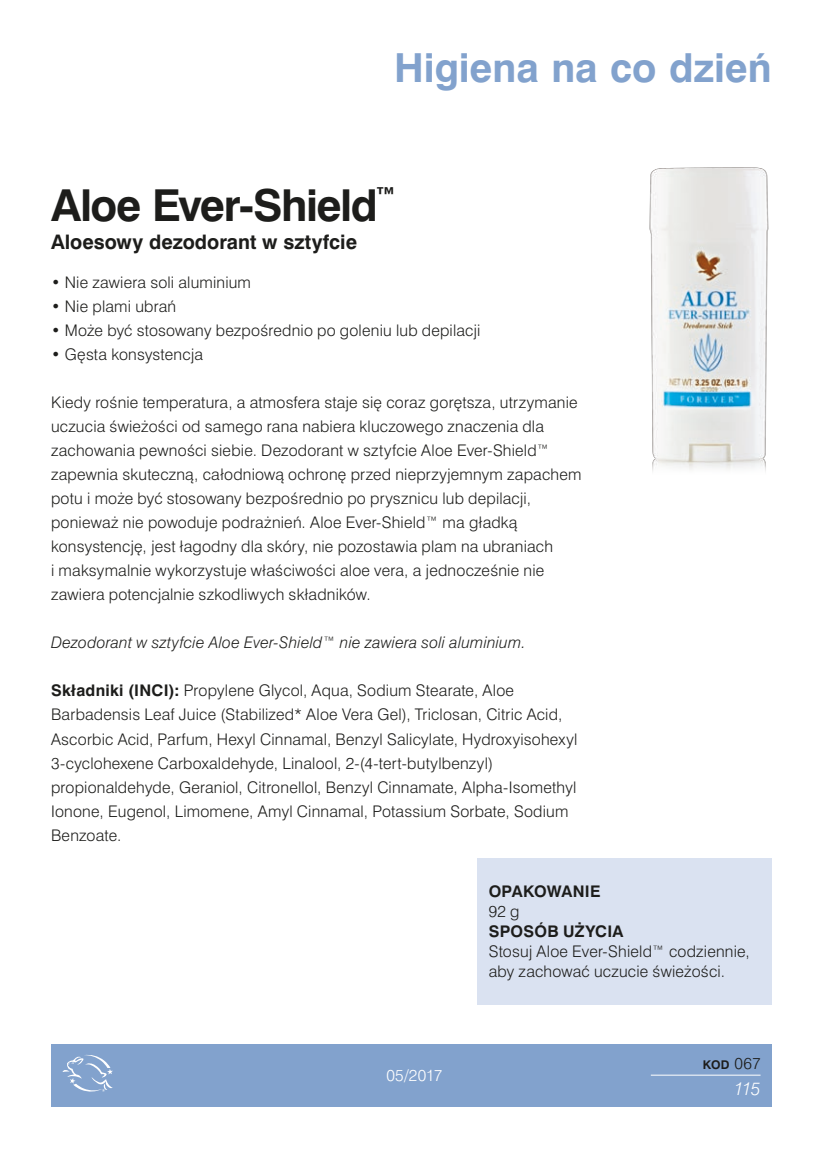
<style>
.page{position:relative;width:823px;height:1163px;background:#fff}
.page>*{position:absolute;margin:0;border:0;box-sizing:border-box;transform-origin:0 0}
.t1{font:700 44px "Swiss 721 PL";letter-spacing:-.035em;color:#1d1d1b}
.t2{font:700 40px "Swiss 721 PL";color:#82a2cd}
.t3{font:700 20px "Swiss 721 PL";color:#1d1d1b}
.t4{font:italic 300 18px "Swiss 721 PL";color:#fff}
.t5{font:300 16px/24px "Swiss 721 PL";letter-spacing:.01em;color:#1d1d1b}
.t6{font:italic 300 16px "Swiss 721 PL";letter-spacing:.015em;color:#1d1d1b}
.t7{font:700 16px "Swiss 721 PL";letter-spacing:.015em;color:#1d1d1b}
.t8{font:300 16px "Swiss 721 PL";letter-spacing:.01em;color:#fff}
.t9{font:700 12px "Swiss 721 PL";color:#1d1d1b}
.s1{font-weight:700}
.s2{font-weight:300;font-size:16px}
</style>
<div class="page">
<img style="left:649px;top:167px;width:120px;height:294px">
<div style="left:51px;top:1043px;width:720px;height:63px;background:#82a2cd"></div>
<svg style="left:62px;top:1054px;width:51px;height:38px"></svg>
<hr style="left:650px;top:1074px;width:110px;height:1px;background:#fff">
<div style="left:477px;top:857px;width:294px;height:146px;background:#dae2f1"></div>
<h2 class="t2" style="left:394px;top:43px;width:379px">Higiena na co dzieƒ</h2>
<h1 class="t1" style="left:51px;top:178px;width:347px">Aloe Ever-Shield<sup>™</sup></h1>
<p class="t3" style="left:51px;top:229px;width:307px">Aloesowy dezodorant w sztyfcie</p>
<p class="t5" style="left:51px;top:270px;width:201px">• Nie zawiera soli aluminium</p>
<p class="t5" style="left:51px;top:294px;width:127px">• Nie plami ubraƒ</p>
<p class="t5" style="left:51px;top:318px;width:430px">• Mo˝e byç stosowany bezpoÊrednio po goleniu lub depilacji</p>
<p class="t5" style="left:51px;top:342px;width:153px">• G´sta konsystencja</p>
<p class="t5" style="left:51px;top:390px;width:531px">Kiedy roÊnie temperatura, a atmosfera staje si´ coraz gor´tsza, utrzymanie uczucia Êwie˝oÊci od samego rana nabiera kluczowego znaczenia dla zachowania pewnoÊci siebie. Dezodorant w sztyfcie Aloe Ever-Shield™ zapewnia skutecznà, całodniowà ochron´ przed nieprzyjemnym zapachem potu i mo˝e byç stosowany bezpoÊrednio po prysznicu lub depilacji, poniewa˝ nie powoduje podra˝nieƒ. Aloe Ever-Shield™ ma gładkà konsystencj´, jest łagodny dla skóry, nie pozostawia plam na ubraniach<br>i maksymalnie wykorzystuje właÊciwoÊci aloe vera, a jednoczeÊnie nie zawiera potencjalnie szkodliwych składników.</p>
<p class="t6" style="left:51px;top:633px;width:475px">Dezodorant w sztyfcie Aloe Ever-Shield™ nie zawiera soli aluminium.</p>
<p class="t5" style="left:51px;top:678px;width:527px"><span class="s1">Składniki (INCI):</span> Propylene Glycol, Aqua, Sodium Stearate, Aloe Barbadensis Leaf Juice (Stabilized* Aloe Vera Gel), Triclosan, Citric Acid, Ascorbic Acid, Parfum, Hexyl Cinnamal, Benzyl Salicylate, Hydroxyisohexyl 3-cyclohexene Carboxaldehyde, Linalool, 2-(4-tert-butylbenzyl) propionaldehyde, Geraniol, Citronellol, Benzyl Cinnamate, Alpha-Isomethyl Ionone, Eugenol, Limomene, Amyl Cinnamal, Potassium Sorbate, Sodium Benzoate.</p>
<p class="t8" style="left:386px;top:1065px;width:57px">05/2017</p>
<p class="t7" style="left:488px;top:881px;width:113px">OPAKOWANIE</p>
<p class="t5" style="left:488px;top:899px;width:32px">92 g</p>
<p class="t7" style="left:488px;top:921px;width:136px">SPOSÓB U˚YCIA</p>
<p class="t5" style="left:488px;top:941px;width:262px;line-height:20px">Stosuj Aloe Ever-Shield™ codziennie, aby zachowaç uczucie Êwie˝oÊci.</p>
<p class="t9" style="left:702px;top:1057px;width:59px">KOD <span class="s2">067</span></p>
<p class="t4" style="left:733px;top:1077px;width:28px">115</p>
</div>
